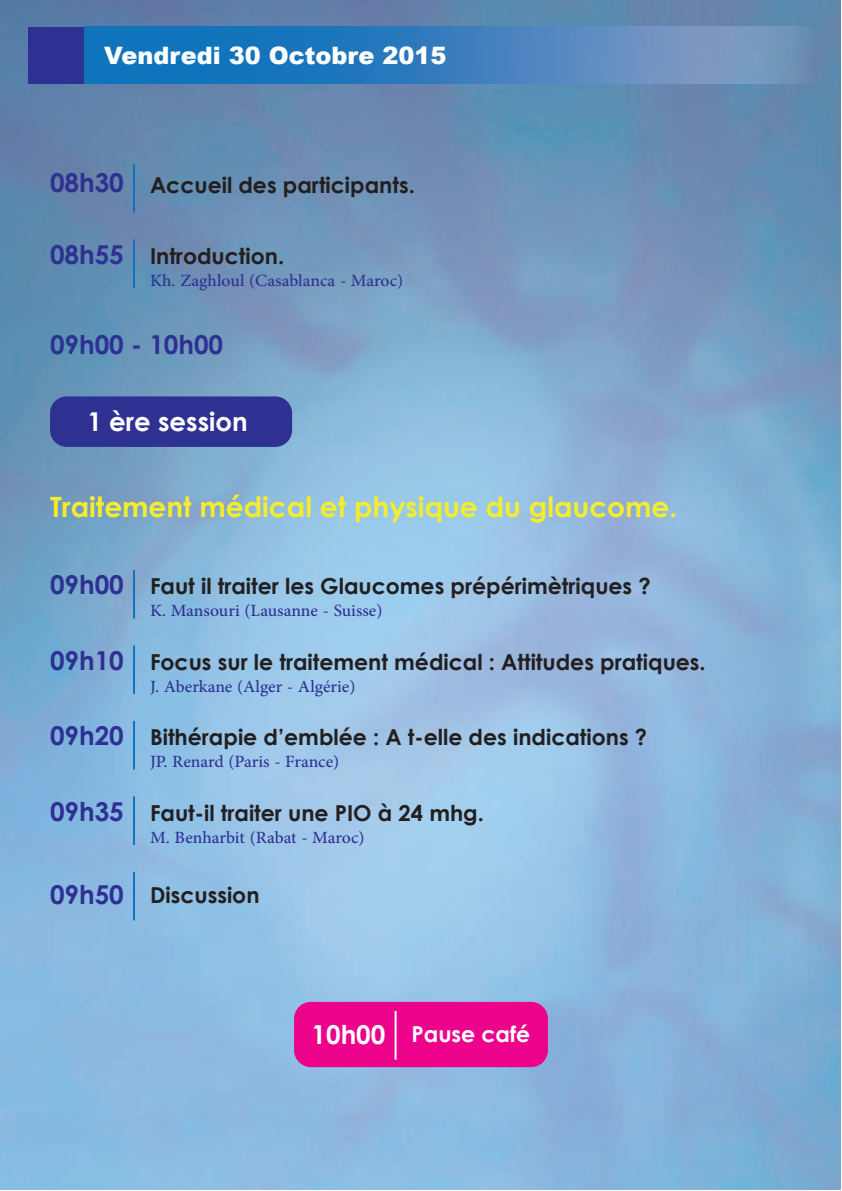
<style>
.page{position:relative;width:842px;height:1191px;background:#fff}
.page>*{position:absolute;margin:0;border:0;box-sizing:border-box;transform-origin:0 0}
.t1{font:700 28px "Century Gothic";color:#f4ed2f}
.t2{font:700 26px "Century Gothic";color:#2e3092}
.t3{font:700 26px "Century Gothic";color:#fff}
.t4{font:24px "Adobe Arabic";color:#2e3092}
.t5{font:900 24px "Arial";color:#fff}
.t6{font:700 22px "Century Gothic";color:#231f20}
.t7{font:700 22px "Century Gothic";color:#fff}
.s1{font-size:26px;color:#2e3092}
.s2{font-size:26px}
</style>
<div class="page">
<img style="left:0;top:1px;width:840px;height:1188px">
<div style="left:28px;top:27px;width:57px;height:56px;background:#2e3092"></div>
<svg style="left:85px;top:27px;width:729px;height:56px;background:#3e81bd"></svg>
<div style="left:50px;top:396px;width:242px;height:51px;background:#2e3092;border-radius:17px"></div>
<hr style="left:133px;top:164px;width:2px;height:49px;background:#1074bc">
<hr style="left:133px;top:239px;width:2px;height:49px;background:#1074bc">
<hr style="left:133px;top:570px;width:2px;height:48px;background:#1074bc">
<hr style="left:133px;top:645px;width:2px;height:49px;background:#1074bc">
<hr style="left:133px;top:721px;width:2px;height:48px;background:#1074bc">
<hr style="left:133px;top:796px;width:2px;height:49px;background:#1074bc">
<hr style="left:133px;top:872px;width:2px;height:48px;background:#1074bc">
<div style="left:294px;top:1002px;width:254px;height:65px;background:#ed028c;border-radius:17px"></div>
<hr style="left:395px;top:1011px;width:2px;height:48px;background:#fff">
<p class="t5" style="left:104px;top:37px;width:344px">Vendredi 30 Octobre 2015</p>
<p class="t2" style="left:50px;top:166px;width:75px">08h30</p>
<p class="t6" style="left:150px;top:170px;width:266px">Accueil des participants.</p>
<p class="t6" style="left:50px;top:241px;width:236px"><span class="s1">08h55</span> Introduction.</p>
<p class="t4" style="left:150px;top:263px;width:255px">Kh. Zaghloul (Casablanca - Maroc)</p>
<p class="t2" style="left:50px;top:327px;width:175px">09h00 - 10h00</p>
<p class="t3" style="left:87px;top:405px;width:162px">1 ère session</p>
<p class="t1" style="left:50px;top:489px;width:629px">Traitement médical et physique du glaucome.</p>
<p class="t2" style="left:50px;top:568px;width:75px">09h00</p>
<p class="t6" style="left:150px;top:572px;width:502px">Faut il traiter les Glaucomes prépérimètriques ?</p>
<p class="t4" style="left:150px;top:594px;width:234px">K. Mansouri (Lausanne - Suisse)</p>
<p class="t2" style="left:50px;top:643px;width:75px">09h10</p>
<p class="t2" style="left:50px;top:719px;width:75px">09h20</p>
<p class="t6" style="left:150px;top:647px;width:557px">Focus sur le traitement médical : Attitudes pratiques.</p>
<p class="t4" style="left:150px;top:669px;width:207px">J. Aberkane (Alger - Algérie)</p>
<p class="t6" style="left:150px;top:723px;width:499px">Bithérapie d’emblée : A t-elle des indications ?</p>
<p class="t4" style="left:150px;top:745px;width:191px">JP. Renard (Paris - France)</p>
<p class="t2" style="left:50px;top:794px;width:75px">09h35</p>
<p class="t6" style="left:150px;top:798px;width:335px">Faut-il traiter une PIO à 24 mhg.</p>
<p class="t4" style="left:150px;top:820px;width:216px">M. Benharbit (Rabat - Maroc)</p>
<p class="t2" style="left:50px;top:878px;width:75px">09h50</p>
<p class="t6" style="left:150px;top:881px;width:111px">Discussion</p>
<p class="t7" style="left:312px;top:1020px;width:220px"><span class="s2">10h00</span> Pause café</p>
</div>
